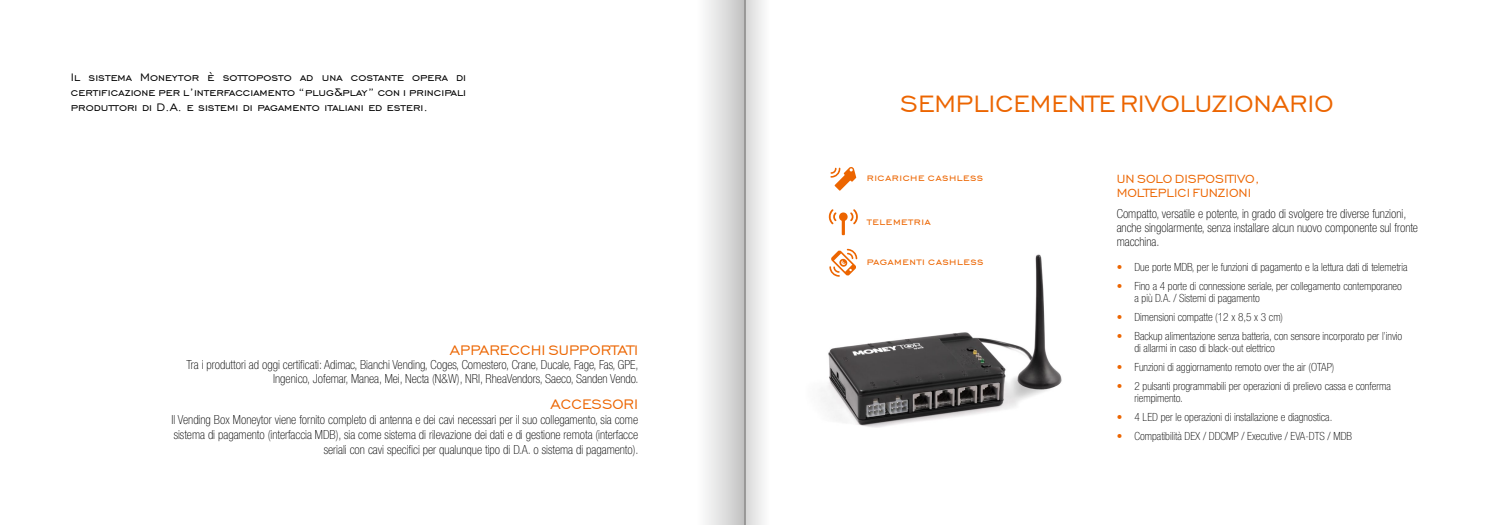
<style>
.page{position:relative;width:1489px;height:525px;background:#fff}
.page>*{position:absolute;margin:0;border:0;box-sizing:border-box;transform-origin:0 0}
.t1{font:30px "Engravers Gothic BT";color:#ec6500}
.t2{font:17.5px "Engravers Gothic BT";color:#ec6500}
.t3{font:15px/13.8px "Engravers Gothic BT";color:#ec6500}
.t4{font:13.75px/15px "Engravers Gothic BT";color:#000;text-align:justify}
.t5{font:13px "Engravers Gothic BT";letter-spacing:.04em;color:#ec6500}
.t6{font:100 condensed 12.5px/13.8px "Helvetica Neue LT Std";color:#000;text-align:right}
.t7{font:100 condensed 11.25px/11.9px "Helvetica Neue LT Std";color:#000}
.s1{color:#ec6500}
</style>
<div class="page">
<img style="left:821px;top:248px;width:241px;height:180px">
<svg style="left:829px;top:249px;width:28px;height:27px"></svg>
<svg style="left:828px;top:209px;width:30px;height:26px"></svg>
<svg style="left:830px;top:167px;width:26px;height:23px"></svg>
<div style="left:697px;top:0;width:48px;height:524px;background:linear-gradient(to right,#fff,#c3c3c3)"></div>
<svg style="left:744px;top:0;width:19px;height:524px"></svg>
<p class="t4" style="left:71px;top:70px;width:397px">Il sistema Moneytor è sottoposto ad una costante opera di certificazione per l’interfacciamento “plug&amp;play” con i principali produttori di D.A. e sistemi di pagamento italiani ed esteri.</p>
<h2 class="t2" style="left:450px;top:340px;width:190px">APPARECCHI SUPPORTATI</h2>
<p class="t6" style="left:186px;top:357px;width:453px">Tra i produttori ad oggi certificati: Adimac, Bianchi Vending, Coges, Comestero, Crane, Ducale, Fage, Fas, GPE,<br>Ingenico, Jofemar, Manea, Mei, Necta (N&amp;W), NRI, RheaVendors, Saeco, Sanden Vendo.</p>
<h2 class="t2" style="left:550px;top:394px;width:89px">ACCESSORI</h2>
<p class="t6" style="left:171px;top:412px;width:468px;line-height:15px">Il Vending Box Moneytor viene fornito completo di antenna e dei cavi necessari per il suo collegamento, sia come sistema di pagamento (interfaccia MDB), sia come sistema di rilevazione dei dati e di gestione remota (interfacce seriali con cavi specifici per qualunque tipo di D.A. o sistema di pagamento).</p>
<h1 class="t1" style="left:900px;top:87px;width:435px">SEMPLICEMENTE RIVOLUZIONARIO</h1>
<p class="t5" style="left:866px;top:170px;width:118px">ricariche cashless</p>
<p class="t5" style="left:866px;top:214px;width:65px">telemetria</p>
<p class="t5" style="left:866px;top:254px;width:118px">pagamenti cashless</p>
<p class="t3" style="left:1116px;top:171px;width:144px">UN SOLO DISPOSITIVO,<br>MOLTEPLICI FUNZIONI</p>
<p class="t6" style="left:1116px;top:207px;width:303px;text-align:left">Compatto, versatile e potente, in grado di svolgere tre diverse funzioni, anche singolarmente, senza installare alcun nuovo componente sul fronte macchina.</p>
<p class="t7" style="left:1116px;top:261px;width:292px"><span class="s1">•</span> Due porte MDB, per le funzioni di pagamento e la lettura dati di telemetria</p>
<p class="t7" style="left:1134px;top:280px;width:269px;text-indent:-18px"><span class="s1">•</span> Fino a 4 porte di connessione seriale, per collegamento contemporaneo a più D.A. / Sistemi di pagamento</p>
<p class="t7" style="left:1116px;top:311px;width:168px"><span class="s1">•</span> Dimensioni compatte (12 x 8,5 x 3 cm)</p>
<p class="t7" style="left:1134px;top:330px;width:269px;text-indent:-18px"><span class="s1">•</span> Backup alimentazione senza batteria, con sensore incorporato per l’invio di allarmi in caso di black-out elettrico</p>
<p class="t7" style="left:1116px;top:361px;width:219px"><span class="s1">•</span> Funzioni di aggiornamento remoto over the air (OTAP)</p>
<p class="t7" style="left:1134px;top:380px;width:258px;text-indent:-18px"><span class="s1">•</span> 2 pulsanti programmabili per operazioni di prelievo cassa e conferma riempimento.</p>
<p class="t7" style="left:1116px;top:411px;width:217px"><span class="s1">•</span> 4 LED per le operazioni di installazione e diagnostica.</p>
<p class="t7" style="left:1116px;top:429px;width:237px"><span class="s1">•</span> Compatibilità DEX / DDCMP / Executive / EVA-DTS / MDB</p>
</div>
